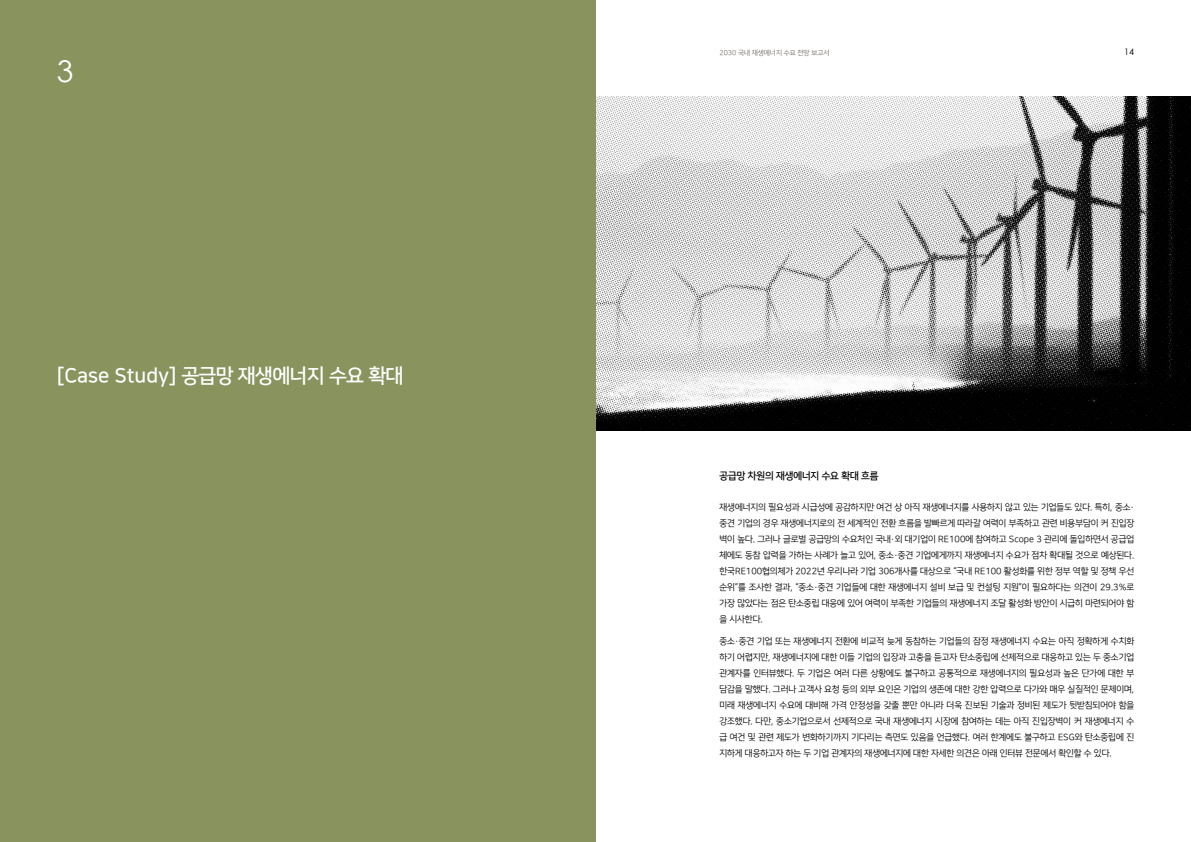
<style>
.page{position:relative;width:1191px;height:842px;background:#fff}
.page>*{position:absolute;margin:0;border:0;box-sizing:border-box;transform-origin:0 0}
.t1{font:30px "Century Gothic";color:#fff}
.t2{font:20px "Nanum Square OTF ac B";color:#fff}
.t3{font:10px "Nanum Square OTF ac B";color:#000}
.t4{font:9px/16px "Nanum Square OTF ac R";color:#000;text-align:justify}
.t5{font:9px "Century Gothic";color:#000}
.t6{font:7px "Nanum Square OTF ac R";color:#776c66}
</style>
<div class="page">
<img style="left:595px;top:97px;width:596px;height:333px">
<div style="left:0;top:0;width:595px;height:842px;background:#88935e"></div>
<h1 class="t1" style="left:57px;top:51px;width:18px">3</h1>
<h2 class="t2" style="left:57px;top:365px;width:348px">[Case Study] 공급망 재생에너지 수요 확대</h2>
<p class="t6" style="left:719px;top:49px;width:111px">2030 국내 재생에너지 수요 전망 보고서</p>
<p class="t5" style="left:1124px;top:46px;width:11px">14</p>
<p class="t3" style="left:719px;top:470px;width:160px">공급망 차원의 재생에너지 수요 확대 흐름</p>
<p class="t4" style="left:719px;top:499px;width:416px">재생에너지의 필요성과 시급성에 공감하지만 여건 상 아직 재생에너지를 사용하지 않고 있는 기업들도 있다. 특히, 중소· 중견 기업의 경우 재생에너지로의 전 세계적인 전환 흐름을 발빠르게 따라갈 여력이 부족하고 관련 비용부담이 커 진입장 벽이 높다. 그러나 글로벌 공급망의 수요처인 국내·외 대기업이 RE100에 참여하고 Scope 3 관리에 돌입하면서 공급업 체에도 동참 압력을 가하는 사례가 늘고 있어, 중소·중견 기업에게까지 재생에너지 수요가 점차 확대될 것으로 예상된다. 한국RE100협의체가 2022년 우리나라 기업 306개사를 대상으로 “국내 RE100 활성화를 위한 정부 역할 및 정책 우선 순위”를 조사한 결과, “중소·중견 기업들에 대한 재생에너지 설비 보급 및 컨설팅 지원”이 필요하다는 의견이 29.3%로 가장 많았다는 점은 탄소중립 대응에 있어 여력이 부족한 기업들의 재생에너지 조달 활성화 방안이 시급히 마련되어야 함 을 시사한다.</p>
<p class="t4" style="left:719px;top:633px;width:416px">중소·중견 기업 또는 재생에너지 전환에 비교적 늦게 동참하는 기업들의 잠정 재생에너지 수요는 아직 정확하게 수치화 하기 어렵지만, 재생에너지에 대한 이들 기업의 입장과 고충을 듣고자 탄소중립에 선제적으로 대응하고 있는 두 중소기업 관계자를 인터뷰했다. 두 기업은 여러 다른 상황에도 불구하고 공통적으로 재생에너지의 필요성과 높은 단가에 대한 부 담감을 말했다. 그러나 고객사 요청 등의 외부 요인은 기업의 생존에 대한 강한 압력으로 다가와 매우 실질적인 문제이며, 미래 재생에너지 수요에 대비해 가격 안정성을 갖출 뿐만 아니라 더욱 진보된 기술과 정비된 제도가 뒷받침되어야 함을 강조했다. 다만, 중소기업으로서 선제적으로 국내 재생에너지 시장에 참여하는 데는 아직 진입장벽이 커 재생에너지 수 급 여건 및 관련 제도가 변화하기까지 기다리는 측면도 있음을 언급했다. 여러 한계에도 불구하고 ESG와 탄소중립에 진 지하게 대응하고자 하는 두 기업 관계자의 재생에너지에 대한 자세한 의견은 아래 인터뷰 전문에서 확인할 수 있다.</p>
</div>
